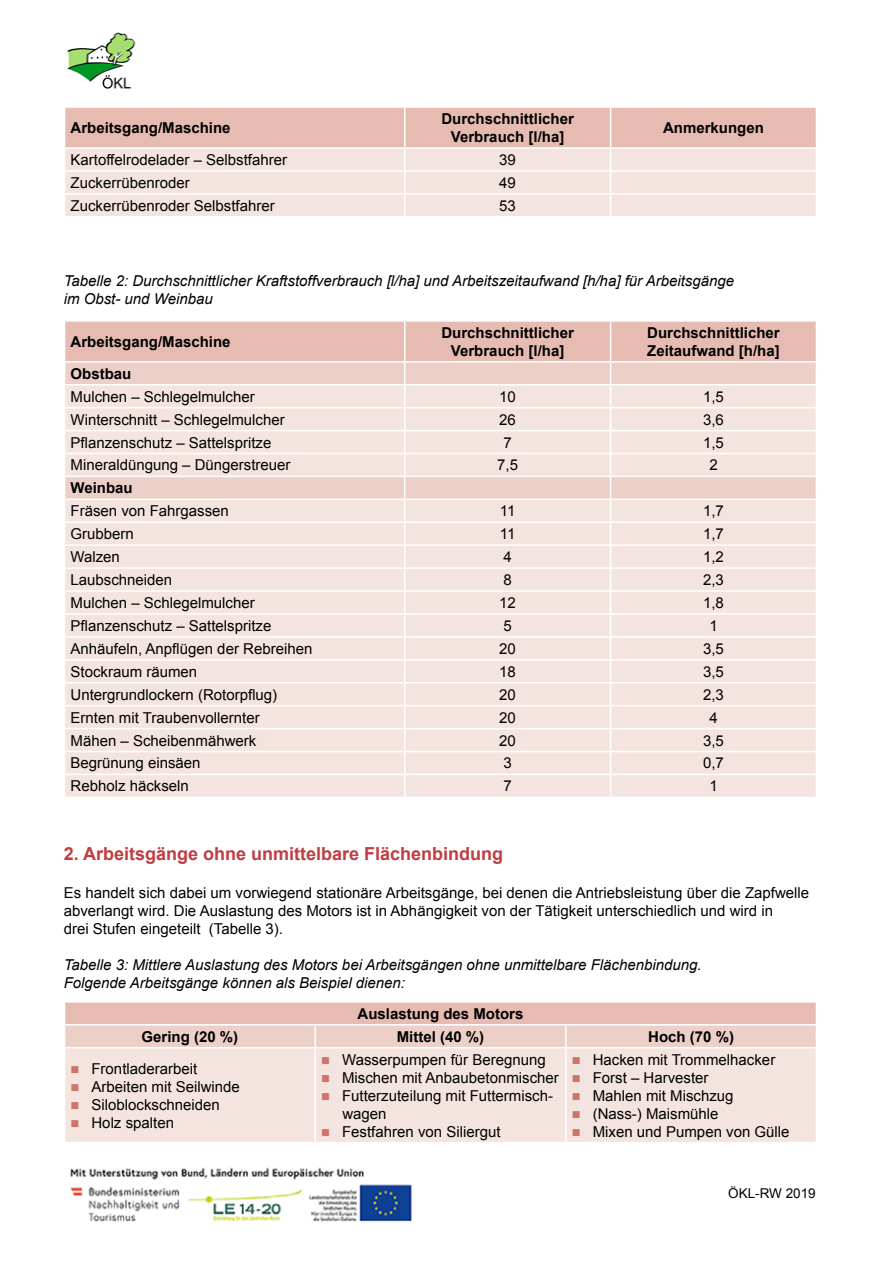
<style>
.page{position:relative;width:893px;height:1263px;background:#fff}
.page>*{position:absolute;margin:0;border:0;box-sizing:border-box;transform-origin:0 0}
.t1{font:700 18px "Arial";color:#bf3d42}
.t2{font:15px/18px "Arial";color:#000}
.t3{font:italic 15px/18px "Arial";color:#000}
.t4{font:700 15px/18px "Arial";color:#000;text-align:center}
.t5{font:13.5px "Arial";color:#000}
.s1{color:#ce746a}
</style>
<div class="page">
<svg style="left:65px;top:107px;width:751px;height:109px;background:#efd6d0"></svg>
<svg style="left:65px;top:321px;width:751px;height:476px;background:#f2e0db"></svg>
<div style="left:65px;top:1048px;width:751px;height:94px;background:#f4e4df"></div>
<svg style="left:64px;top:1002px;width:752px;height:45px;background:#eac8bf"></svg>
<hr style="left:314px;top:1048px;width:2px;height:94px;background:#fff">
<hr style="left:565px;top:1048px;width:2px;height:94px;background:#fff">
<img style="left:67px;top:32px;width:69px;height:57px">
<img style="left:70px;top:1167px;width:342px;height:55px">
<p class="t4" style="left:71px;top:119px;width:162px">Arbeitsgang/Maschine</p>
<p class="t4" style="left:441px;top:110px;width:134px">Durchschnittlicher<br>Verbrauch [l/ha]</p>
<p class="t4" style="left:663px;top:119px;width:102px">Anmerkungen</p>
<p class="t2" style="left:71px;top:151px;width:218px">Kartoffelrodelader – Selbstfahrer</p>
<p class="t2" style="left:499px;top:151px;width:18px">39</p>
<p class="t2" style="left:71px;top:174px;width:121px">Zuckerrübenroder</p>
<p class="t2" style="left:499px;top:174px;width:18px">49</p>
<p class="t2" style="left:71px;top:197px;width:206px">Zuckerrübenroder Selbstfahrer</p>
<p class="t2" style="left:499px;top:197px;width:18px">53</p>
<p class="t3" style="left:64px;top:272px;width:672px">Tabelle 2: Durchschnittlicher Kraftstoffverbrauch [l/ha] und Arbeitszeitaufwand [h/ha] für Arbeitsgänge im Obst- und Weinbau</p>
<p class="t4" style="left:71px;top:333px;width:162px">Arbeitsgang/Maschine</p>
<p class="t4" style="left:441px;top:324px;width:134px">Durchschnittlicher<br>Verbrauch [l/ha]</p>
<p class="t4" style="left:647px;top:324px;width:134px;text-align:left">Durchschnittlicher<br>Zeitaufwand [h/ha]</p>
<p class="t4" style="left:71px;top:365px;width:62px">Obstbau</p>
<p class="t2" style="left:71px;top:387px;width:186px">Mulchen – Schlegelmulcher</p>
<p class="t2" style="left:499px;top:387px;width:18px">10</p>
<p class="t2" style="left:703px;top:387px;width:22px">1,5</p>
<p class="t2" style="left:71px;top:410px;width:216px">Winterschnitt – Schlegelmulcher</p>
<p class="t2" style="left:499px;top:410px;width:18px">26</p>
<p class="t2" style="left:703px;top:410px;width:22px">3,6</p>
<p class="t2" style="left:71px;top:433px;width:202px">Pflanzenschutz – Sattelspritze</p>
<p class="t2" style="left:503px;top:433px;width:10px">7</p>
<p class="t2" style="left:703px;top:433px;width:22px">1,5</p>
<p class="t2" style="left:71px;top:456px;width:222px">Mineraldüngung – Düngerstreuer</p>
<p class="t2" style="left:497px;top:456px;width:22px">7,5</p>
<p class="t2" style="left:709px;top:456px;width:10px">2</p>
<p class="t4" style="left:71px;top:479px;width:64px">Weinbau</p>
<p class="t2" style="left:71px;top:502px;width:160px">Fräsen von Fahrgassen</p>
<p class="t2" style="left:500px;top:502px;width:17px">11</p>
<p class="t2" style="left:703px;top:502px;width:22px">1,7</p>
<p class="t2" style="left:71px;top:525px;width:65px">Grubbern</p>
<p class="t2" style="left:500px;top:525px;width:17px">11</p>
<p class="t2" style="left:703px;top:525px;width:22px">1,7</p>
<p class="t2" style="left:71px;top:548px;width:51px">Walzen</p>
<p class="t2" style="left:503px;top:548px;width:10px">4</p>
<p class="t2" style="left:703px;top:548px;width:22px">1,2</p>
<p class="t2" style="left:71px;top:571px;width:103px">Laubschneiden</p>
<p class="t2" style="left:503px;top:571px;width:10px">8</p>
<p class="t2" style="left:703px;top:571px;width:22px">2,3</p>
<p class="t2" style="left:71px;top:594px;width:186px">Mulchen – Schlegelmulcher</p>
<p class="t2" style="left:499px;top:594px;width:18px">12</p>
<p class="t2" style="left:703px;top:594px;width:22px">1,8</p>
<p class="t2" style="left:71px;top:617px;width:202px">Pflanzenschutz – Sattelspritze</p>
<p class="t2" style="left:503px;top:617px;width:10px">5</p>
<p class="t2" style="left:709px;top:617px;width:10px">1</p>
<p class="t2" style="left:71px;top:640px;width:243px">Anhäufeln, Anpflügen der Rebreihen</p>
<p class="t2" style="left:499px;top:640px;width:18px">20</p>
<p class="t2" style="left:703px;top:640px;width:22px">3,5</p>
<p class="t2" style="left:71px;top:663px;width:128px">Stockraum räumen</p>
<p class="t2" style="left:499px;top:663px;width:18px">18</p>
<p class="t2" style="left:703px;top:663px;width:22px">3,5</p>
<p class="t2" style="left:71px;top:685px;width:208px">Untergrundlockern (Rotorpflug)</p>
<p class="t2" style="left:499px;top:685px;width:18px">20</p>
<p class="t2" style="left:703px;top:685px;width:22px">2,3</p>
<p class="t2" style="left:71px;top:708px;width:191px">Ernten mit Traubenvollernter</p>
<p class="t2" style="left:499px;top:708px;width:18px">20</p>
<p class="t2" style="left:709px;top:708px;width:10px">4</p>
<p class="t2" style="left:71px;top:731px;width:187px">Mähen – Scheibenmähwerk</p>
<p class="t2" style="left:499px;top:731px;width:18px">20</p>
<p class="t2" style="left:703px;top:731px;width:22px">3,5</p>
<p class="t2" style="left:71px;top:754px;width:132px">Begrünung einsäen</p>
<p class="t2" style="left:503px;top:754px;width:10px">3</p>
<p class="t2" style="left:703px;top:754px;width:22px">0,7</p>
<p class="t2" style="left:71px;top:777px;width:120px">Rebholz häckseln</p>
<p class="t2" style="left:503px;top:777px;width:10px">7</p>
<p class="t2" style="left:709px;top:777px;width:10px">1</p>
<p class="t1" style="left:64px;top:842px;width:441px">2. Arbeitsgänge ohne unmittelbare Flächenbindung</p>
<p class="t2" style="left:64px;top:884px;width:747px">Es handelt sich dabei um vorwiegend stationäre Arbeitsgänge, bei denen die Antriebsleistung über die Zapfwelle abverlangt wird. Die Auslastung des Motors ist in Abhängigkeit von der Tätigkeit unterschiedlich und wird in<br>drei Stufen eingeteilt (Tabelle 3).</p>
<p class="t3" style="left:64px;top:956px;width:639px">Tabelle 3: Mittlere Auslastung des Motors bei Arbeitsgängen ohne unmittelbare Flächenbindung.<br>Folgende Arbeitsgänge können als Beispiel dienen:</p>
<p class="t4" style="left:358px;top:1005px;width:167px">Auslastung des Motors</p>
<p class="t4" style="left:141px;top:1028px;width:98px">Gering (20 %)</p>
<p class="t4" style="left:397px;top:1028px;width:89px">Mittel (40 %)</p>
<p class="t4" style="left:648px;top:1028px;width:87px">Hoch (70 %)</p>
<p class="t2" style="left:71px;top:1059px;width:128px"><span class="s1">■</span> Frontladerarbeit</p>
<p class="t2" style="left:71px;top:1077px;width:171px"><span class="s1">■</span> Arbeiten mit Seilwinde</p>
<p class="t2" style="left:71px;top:1095px;width:151px"><span class="s1">■</span> Siloblockschneiden</p>
<p class="t2" style="left:71px;top:1113px;width:105px"><span class="s1">■</span> Holz spalten</p>
<p class="t2" style="left:321px;top:1050px;width:226px"><span class="s1">■</span> Wasserpumpen für Beregnung</p>
<p class="t2" style="left:321px;top:1068px;width:239px"><span class="s1">■</span> Mischen mit Anbaubetonmischer</p>
<p class="t2" style="left:342px;top:1086px;width:211px;text-indent:-21px"><span class="s1">■</span> Futterzuteilung mit Futtermisch&shy;wagen</p>
<p class="t2" style="left:321px;top:1122px;width:181px"><span class="s1">■</span> Festfahren von Siliergut</p>
<p class="t2" style="left:572px;top:1050px;width:205px"><span class="s1">■</span> Hacken mit Trommelhacker</p>
<p class="t2" style="left:572px;top:1068px;width:138px"><span class="s1">■</span> Forst – Harvester</p>
<p class="t2" style="left:572px;top:1086px;width:163px"><span class="s1">■</span> Mahlen mit Mischzug</p>
<p class="t2" style="left:572px;top:1104px;width:148px"><span class="s1">■</span> (Nass-) Maismühle</p>
<p class="t2" style="left:572px;top:1122px;width:219px"><span class="s1">■</span> Mixen und Pumpen von Gülle</p>
<p class="t5" style="left:728px;top:1184px;width:89px">ÖKL-RW 2019</p>
</div>
